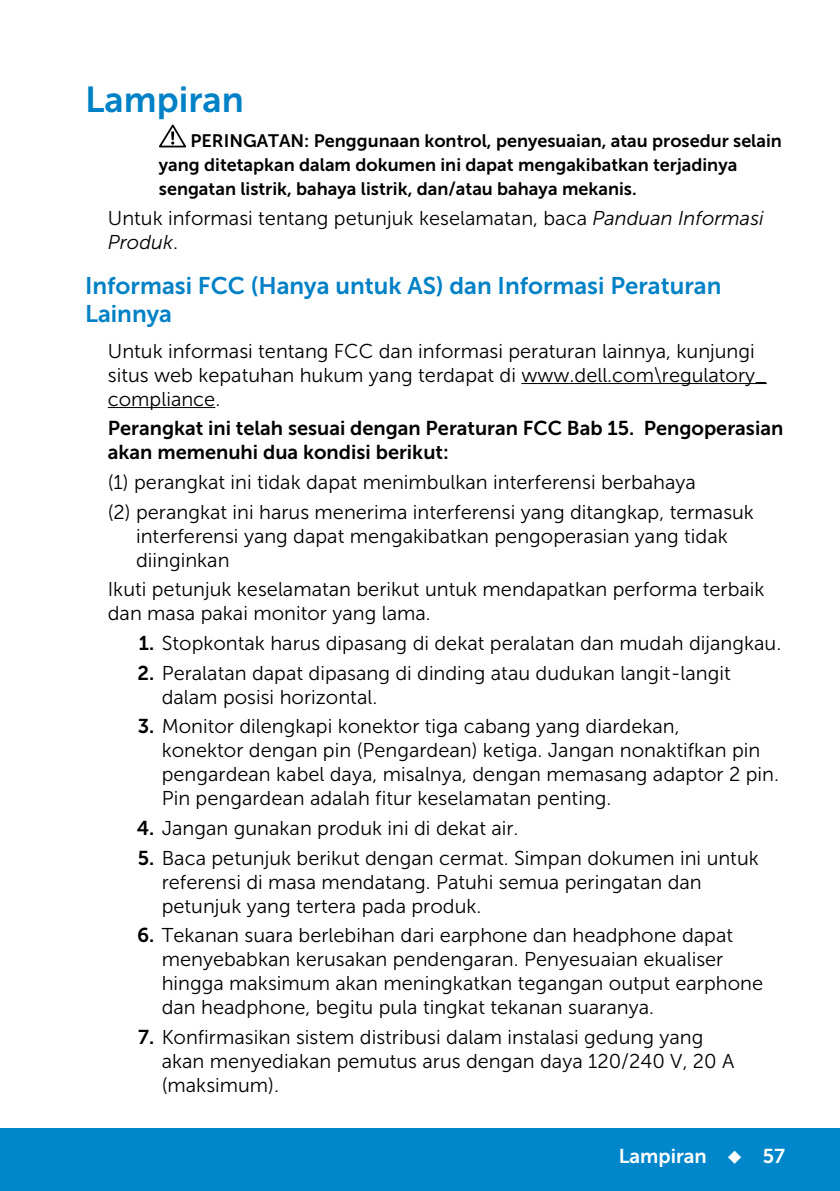
<style>
.page{position:relative;width:840px;height:1191px;background:#fff}
.page>*{position:absolute;margin:0;border:0;box-sizing:border-box;transform-origin:0 0}
.t1{font:36px "Museo Sans For Dell 700";color:#0081c6}
.t2{font:24px/28px "Museo Sans For Dell 700";color:#0081c6}
.t3{font:20px/24px "Museo Sans For Dell 300";color:#000}
.t4{font:20px/24px "Museo Sans For Dell 700";color:#000}
.t5{font:20px "Museo Sans For Dell 700";color:#fff}
.t6{font:18px/24px "Museo Sans For Dell 700";color:#000}
.s1{font-style:italic}
.s2{font-family:"Museo Sans For Dell 700"}
</style>
<div class="page">
<div style="left:0;top:1128px;width:839px;height:63px;background:#0087cb"></div>
<hr style="left:521px;top:383px;width:245px;height:1px;background:#000">
<hr style="left:108px;top:407px;width:107px;height:1px;background:#000">
<svg style="left:159px;top:124px;width:27px;height:23px"></svg>
<h1 class="t1" style="left:85px;top:80px;width:160px">Lampiran</h1>
<p class="t6" style="left:159px;top:129px;width:624px;text-indent:32px">PERINGATAN: Penggunaan kontrol, penyesuaian, atau prosedur selain yang ditetapkan dalam dokumen ini dapat mengakibatkan terjadinya sengatan listrik, bahaya listrik, dan/atau bahaya mekanis.</p>
<p class="t3" style="left:108px;top:206px;width:657px">Untuk informasi tentang petunjuk keselamatan, baca <span class="s1">Panduan Informasi<br>Produk</span>.</p>
<p class="t2" style="left:85px;top:272px;width:637px">Informasi FCC (Hanya untuk AS) dan Informasi Peraturan<br>Lainnya</p>
<p class="t3" style="left:108px;top:339px;width:660px">Untuk informasi tentang FCC dan informasi peraturan lainnya, kunjungi situs web kepatuhan hukum yang terdapat di www.dell.com\regulatory_ compliance.</p>
<p class="t4" style="left:108px;top:416px;width:676px">Perangkat ini telah sesuai dengan Peraturan FCC Bab 15. Pengoperasian akan memenuhi dua kondisi berikut:</p>
<p class="t3" style="left:108px;top:467px;width:647px;line-height:29.6px">(1) perangkat ini tidak dapat menimbulkan interferensi berbahaya<br>(2) perangkat ini harus menerima interferensi yang ditangkap, termasuk</p>
<p class="t3" style="left:136px;top:524px;width:593px">interferensi yang dapat mengakibatkan pengoperasian yang tidak diinginkan</p>
<p class="t3" style="left:108px;top:577px;width:658px">Ikuti petunjuk keselamatan berikut untuk mendapatkan performa terbaik dan masa pakai monitor yang lama.</p>
<p class="t3" style="left:139px;top:631px;width:643px"><span class="s2">1.</span> Stopkontak harus dipasang di dekat peralatan dan mudah dijangkau.</p>
<p class="t3" style="left:162px;top:661px;width:570px;text-indent:-24px"><span class="s2">2.</span> Peralatan dapat dipasang di dinding atau dudukan langit-langit dalam posisi horizontal.</p>
<p class="t3" style="left:162px;top:714px;width:618px;text-indent:-24px"><span class="s2">3.</span> Monitor dilengkapi konektor tiga cabang yang diardekan,<br>konektor dengan pin (Pengardean) ketiga. Jangan nonaktifkan pin pengardean kabel daya, misalnya, dengan memasang adaptor 2 pin.<br>Pin pengardean adalah fitur keselamatan penting.</p>
<p class="t3" style="left:137px;top:816px;width:383px"><span class="s2">4.</span> Jangan gunakan produk ini di dekat air.</p>
<p class="t3" style="left:162px;top:846px;width:598px;text-indent:-24px"><span class="s2">5.</span> Baca petunjuk berikut dengan cermat. Simpan dokumen ini untuk referensi di masa mendatang. Patuhi semua peringatan dan petunjuk yang tertera pada produk.</p>
<p class="t3" style="left:162px;top:923px;width:602px;text-indent:-25px"><span class="s2">6.</span> Tekanan suara berlebihan dari earphone dan headphone dapat menyebabkan kerusakan pendengaran. Penyesuaian ekualiser hingga maksimum akan meningkatkan tegangan output earphone dan headphone, begitu pula tingkat tekanan suaranya.</p>
<p class="t3" style="left:162px;top:1025px;width:574px;text-indent:-23px"><span class="s2">7.</span> Konfirmasikan sistem distribusi dalam instalasi gedung yang akan menyediakan pemutus arus dengan daya 120/240 V, 20 A (maksimum).</p>
<p class="t5" style="left:618px;top:1144px;width:168px">Lampiran ◆ 57</p>
</div>
